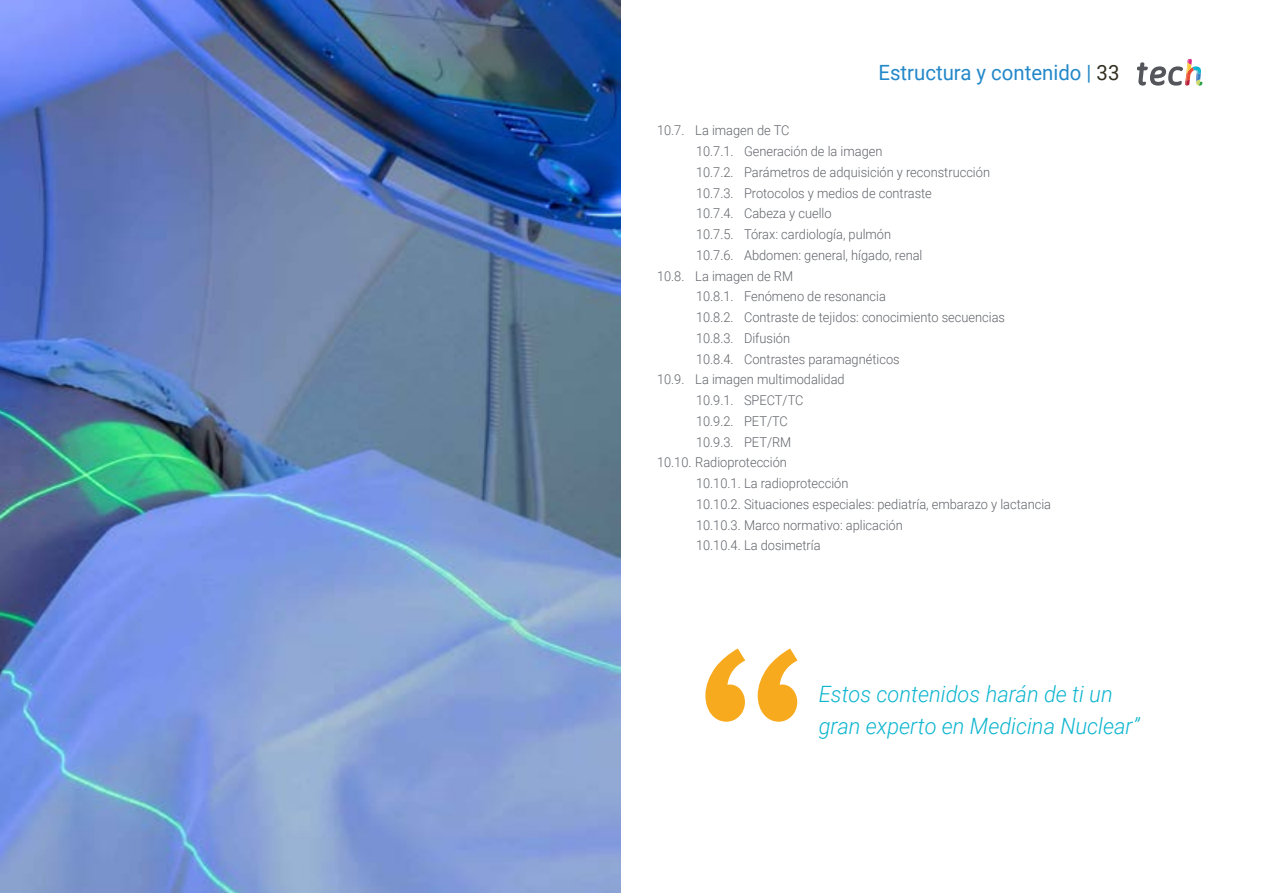
<style>
.page{position:relative;width:1263px;height:893px;background:#fff}
.page>*{position:absolute;margin:0;border:0;box-sizing:border-box;transform-origin:0 0}
.t1{font:italic 300 22.5px/31.5px "Roboto";color:#0fb6cf}
.t2{font:21px "Roboto";color:#2488c9}
.t3{font:300 13.5px "Roboto";color:#61646a;scale:.95 1}
.s1{color:#312e20}
</style>
<div class="page">
<img style="left:0;top:0;width:621px;height:893px">
<svg style="left:1137px;top:59px;width:65px;height:27px"></svg>
<svg style="left:705px;top:648px;width:92px;height:74px"></svg>
<h2 class="t2" style="left:878px;top:57px;width:242px">Estructura y contenido | <span class="s1">33</span></h2>
<p class="t3" style="left:657px;top:121px;width:141px">10.7. La imagen de TC</p>
<p class="t3" style="left:696px;top:142px;width:198px">10.7.1. Generación de la imagen</p>
<p class="t3" style="left:696px;top:163px;width:311px">10.7.2. Parámetros de adquisición y reconstrucción</p>
<p class="t3" style="left:696px;top:183px;width:250px">10.7.3. Protocolos y medios de contraste</p>
<p class="t3" style="left:696px;top:204px;width:144px">10.7.4. Cabeza y cuello</p>
<p class="t3" style="left:696px;top:225px;width:207px">10.7.5. Tórax: cardiología, pulmón</p>
<p class="t3" style="left:696px;top:246px;width:240px">10.7.6. Abdomen: general, hígado, renal</p>
<p class="t3" style="left:657px;top:266px;width:145px">10.8. La imagen de RM</p>
<p class="t3" style="left:696px;top:287px;width:201px">10.8.1. Fenómeno de resonancia</p>
<p class="t3" style="left:696px;top:308px;width:327px">10.8.2. Contraste de tejidos: conocimiento secuencias</p>
<p class="t3" style="left:696px;top:329px;width:101px">10.8.3. Difusión</p>
<p class="t3" style="left:696px;top:349px;width:216px">10.8.4. Contrastes paramagnéticos</p>
<p class="t3" style="left:657px;top:370px;width:199px">10.9. La imagen multimodalidad</p>
<p class="t3" style="left:696px;top:391px;width:115px">10.9.1. SPECT/TC</p>
<p class="t3" style="left:696px;top:412px;width:98px">10.9.2. PET/TC</p>
<p class="t3" style="left:696px;top:432px;width:102px">10.9.3. PET/RM</p>
<p class="t3" style="left:657px;top:453px;width:138px">10.10. Radioprotección</p>
<p class="t3" style="left:696px;top:474px;width:162px">10.10.1. La radioprotección</p>
<p class="t3" style="left:696px;top:495px;width:375px">10.10.2. Situaciones especiales: pediatría, embarazo y lactancia</p>
<p class="t3" style="left:696px;top:515px;width:219px">10.10.3. Marco normativo: aplicación</p>
<p class="t3" style="left:696px;top:536px;width:133px">10.10.4. La dosimetría</p>
<h1 class="t1" style="left:819px;top:678px;width:322px">Estos contenidos harán de ti un gran experto en Medicina Nuclear”</h1>
</div>
